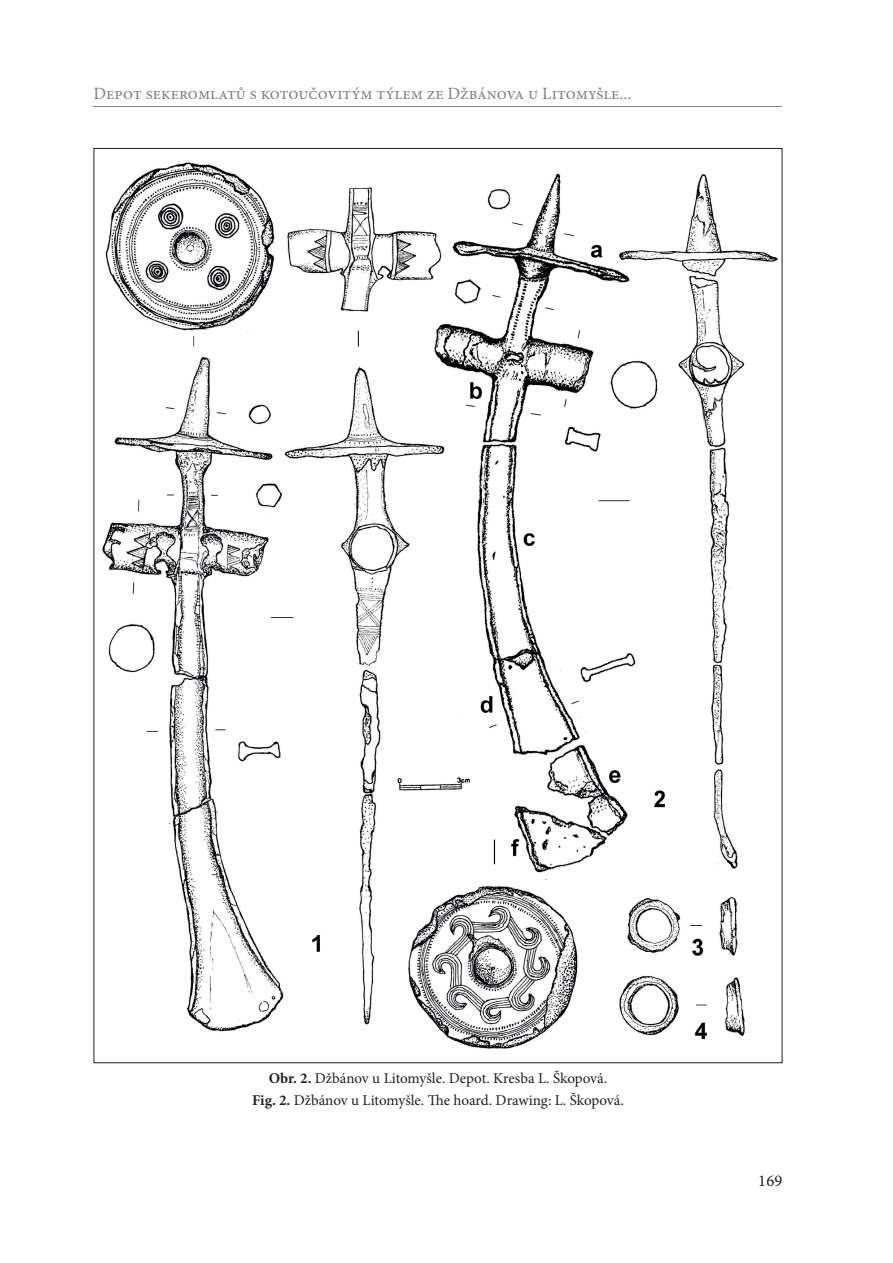
<style>
.page{position:relative;width:893px;height:1263px;background:#fff}
.page>*{position:absolute;margin:0;border:0;box-sizing:border-box;transform-origin:0 0}
.t1{font:17.25px "Minion Pro";color:#808285}
.t2{font:16.5px "Minion Pro";color:#231f20}
.t3{font:15px/22.2px "Minion Pro";color:#231f20}
.s1{font-weight:700}
</style>
<div class="page">
<hr style="left:94px;top:106px;width:688px;height:1px;background:#808285">
<img style="left:102px;top:162px;width:676px;height:887px">
<p class="t1" style="left:94px;top:81px;width:539px">Depot sekeromlatů s kotoučovitým týlem ze Džbánova u Litomyšle...</p>
<p class="t3" style="left:252px;top:1067px;width:357px;text-indent:17px"><span class="s1">Obr. 2.</span> Džbánov u Litomyšle. Depot. Kresba L. Škopová.<br><span class="s1">Fig. 2.</span> Džbánov u Litomyšle.</p>
<p class="t3" style="left:444px;top:1089px;width:182px">e hoard. Drawing: L. Škopová.</p>
<p class="t2" style="left:758px;top:1170px;width:26px">169</p>
</div>
